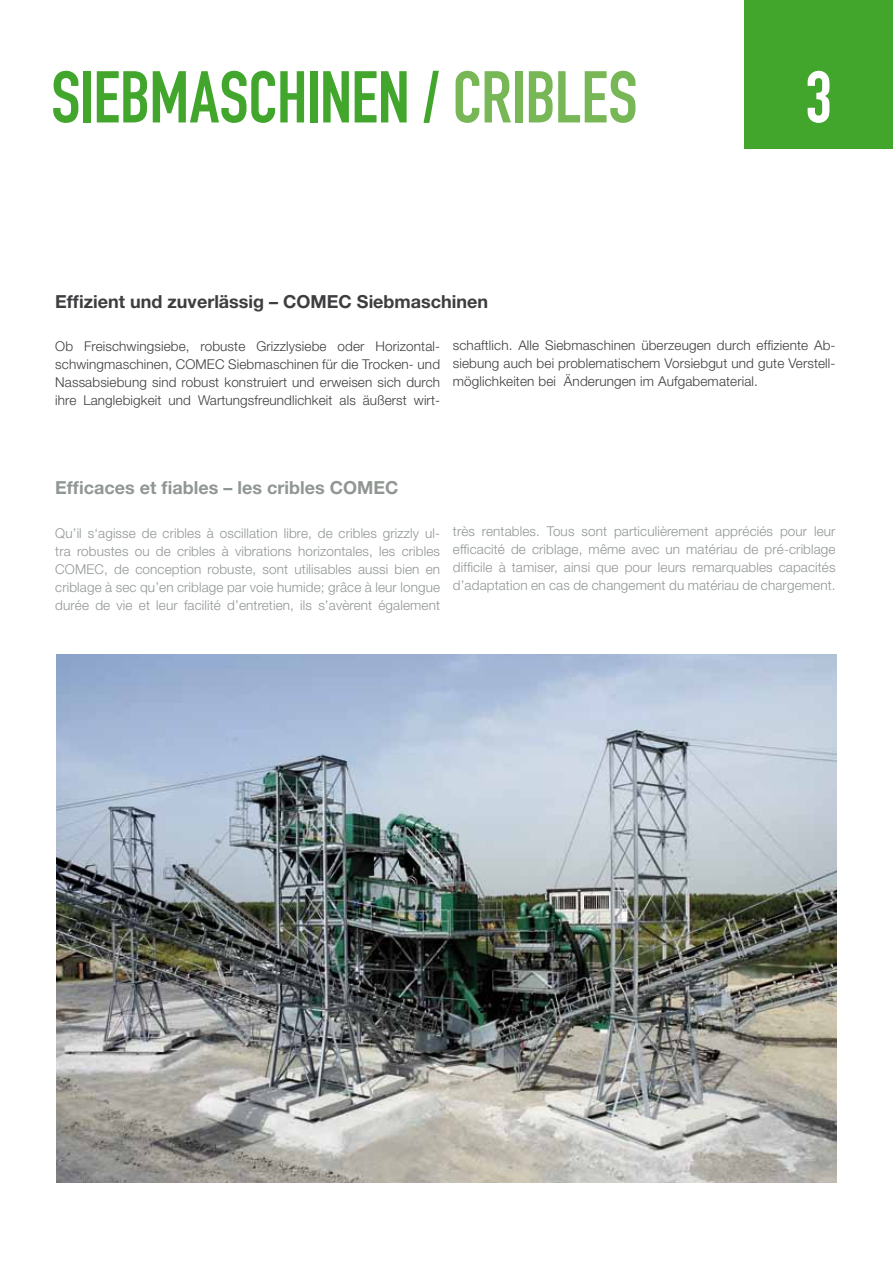
<style>
.page{position:relative;width:893px;height:1263px;background:#fff}
.page>*{position:absolute;margin:0;border:0;box-sizing:border-box;transform-origin:0 0}
.t1{font:72px "DIN Engschrift Alternate";letter-spacing:-.015em;color:#41a62b}
.t2{font:72px "DIN Engschrift Alternate";color:#fff}
.t3{font:700 18px "Helvetica Neue";color:#3e3d40}
.t4{font:700 18px "Helvetica Neue";color:#909793}
.t5{font:300 13.5px/18px "Helvetica Neue";letter-spacing:.01em;color:#909793;text-align:justify}
.t6{font:300 13.5px/18px "Helvetica Neue";letter-spacing:.01em;color:#3e3d40;text-align:justify}
.s1{color:#77b756}
</style>
<div class="page">
<div style="left:744px;top:0;width:149px;height:149px;background:#41a62b"></div>
<img style="left:56px;top:655px;width:781px;height:527px">
<h1 class="t1" style="left:51px;top:55px;width:584px">SIEBMASCHINEN / <span class="s1">CRIBLES</span></h1>
<h1 class="t2" style="left:805px;top:55px;width:28px">3</h1>
<h2 class="t3" style="left:55px;top:290px;width:434px">Effizient und zuverlässig – COMEC Siebmaschinen</h2>
<p class="t6" style="left:55px;top:337px;width:386px">Ob Freischwingsiebe, robuste Grizzlysiebe oder Horizontal&shy;schwingmaschinen, COMEC Siebmaschinen für die Trocken- und Nassabsiebung sind robust konstruiert und erweisen sich durch ihre Langlebigkeit und Wartungsfreundlichkeit als äußerst wirt-</p>
<p class="t6" style="left:453px;top:336px;width:384px">schaftlich. Alle Siebmaschinen überzeugen durch effiziente Ab&shy;siebung auch bei problematischem Vorsiebgut und gute Verstell&shy;möglichkeiten bei Änderungen im Aufgabematerial.</p>
<h2 class="t4" style="left:55px;top:477px;width:345px">Efficaces et fiables – les cribles COMEC</h2>
<p class="t5" style="left:55px;top:523px;width:386px">Qu’il s‘agisse de cribles à oscillation libre, de cribles grizzly ul&shy;tra robustes ou de cribles à vibrations horizontales, les cribles COMEC, de conception robuste, sont utilisables aussi bien en criblage à sec qu’en criblage par voie humide; grâce à leur longue durée de vie et leur facilité d’entretien, ils s’avèrent également</p>
<p class="t5" style="left:453px;top:522px;width:384px">très rentables. Tous sont particulièrement appréciés pour leur efficacité de criblage, même avec un matériau de pré-criblage difficile à tamiser, ainsi que pour leurs remarquables capacités d’adaptation en cas de changement du matériau de chargement.</p>
</div>
